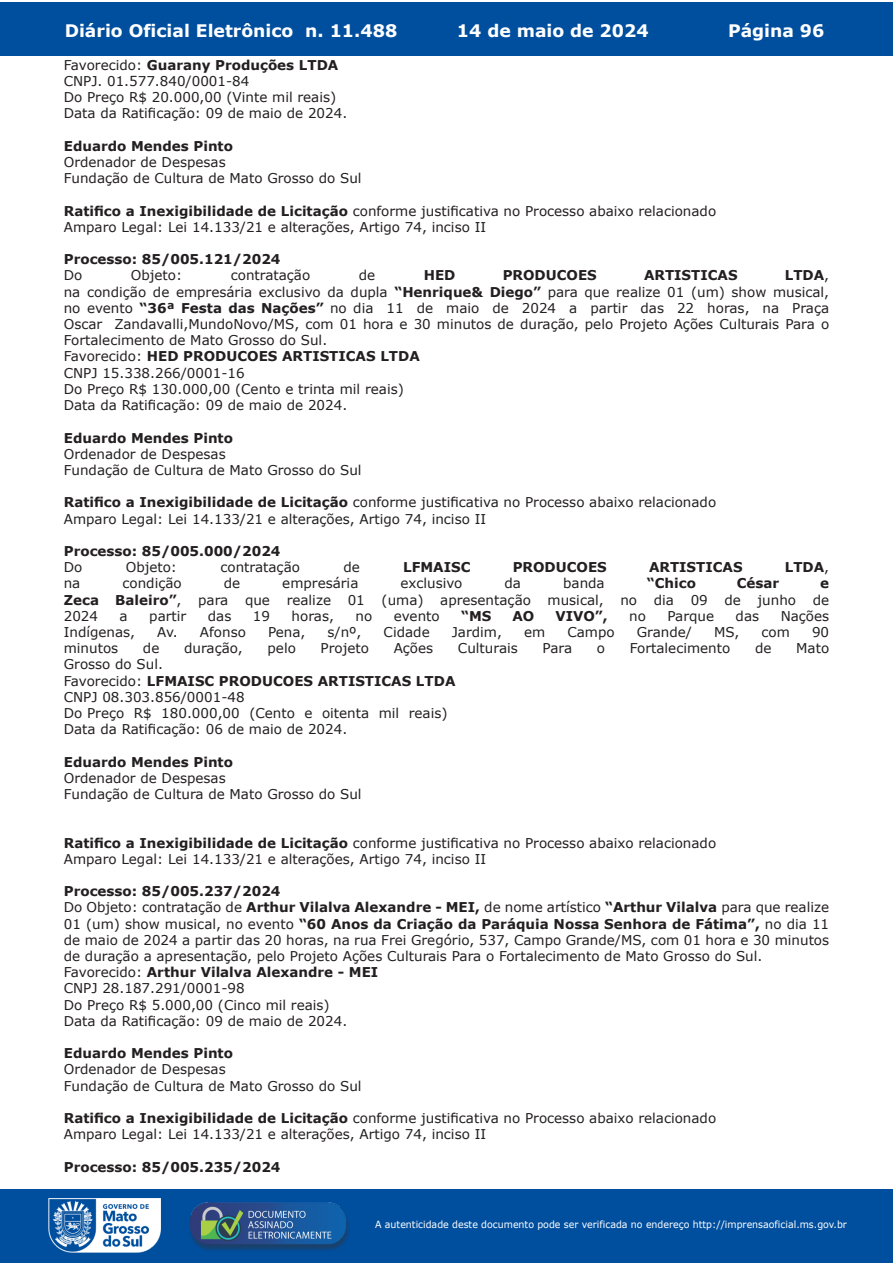
<style>
.page{position:relative;width:893px;height:1263px;background:#fff}
.page>*{position:absolute;margin:0;border:0;box-sizing:border-box;transform-origin:0 0}
.t1{font:700 17.25px "Verdana";color:#fff}
.t2{font:13.5px/16.2px "Verdana";color:#231f20}
.t3{font:700 13.5px "Verdana";color:#231f20}
.t4{font:9.9px "Verdana";color:#fff;scale:.95 1}
.s1{font-weight:700}
.s2{font-weight:400}
</style>
<div class="page">
<div style="left:0;top:2px;width:893px;height:53px;background:#004f9f"></div>
<div style="left:1px;top:1189px;width:892px;height:74px;background:#004f9f"></div>
<img style="left:49px;top:1198px;width:111px;height:54px">
<img style="left:185px;top:1201px;width:168px;height:54px">
<p class="t1" style="left:65px;top:18px;width:334px">Diário Oficial Eletrônico n. 11.488</p>
<p class="t1" style="left:457px;top:18px;width:193px">14 de maio de 2024</p>
<p class="t1" style="left:728px;top:18px;width:98px">Página 96</p>
<p class="t2" style="left:64px;top:57px;width:285px">Favorecido: <span class="s1">Guarany Produções LTDA </span>CNPJ. 01.577.840/0001-84<br>Do Preço R$ 20.000,00 (Vinte mil reais)<br>Data da Ratificação: 09 de maio de 2024.</p>
<p class="t3" style="left:64px;top:136px;width:171px">Eduardo Mendes Pinto</p>
<p class="t2" style="left:64px;top:154px;width:299px">Ordenador de Despesas<br>Fundação de Cultura de Mato Grosso do Sul</p>
<p class="t2" style="left:64px;top:203px;width:654px"><span class="s1">Ratifico a Inexigibilidade de Licitação</span> conforme justificativa no Processo abaixo relacionado<br>Amparo Legal: Lei 14.133/21 e alterações, Artigo 74, inciso II</p>
<p class="t3" style="left:64px;top:250px;width:218px">Processo: 85/005.121/2024</p>
<p class="t2" style="left:64px;top:267px;width:20px">Do</p>
<p class="t2" style="left:131px;top:267px;width:53px">Objeto:</p>
<p class="t2" style="left:231px;top:267px;width:81px">contratação</p>
<p class="t2" style="left:359px;top:267px;width:18px">de</p>
<p class="t3" style="left:424px;top:266px;width:33px">HED</p>
<p class="t3" style="left:503px;top:266px;width:96px">PRODUCOES</p>
<p class="t3" style="left:644px;top:266px;width:95px">ARTISTICAS</p>
<p class="t2" style="left:64px;top:267px;width:767px;text-indent:721px"><span class="s1">LTDA</span>, na condição de empresária exclusivo da dupla <span class="s1">“Henrique&amp; Diego”</span> para que realize 01 (um) show musical, no evento <span class="s1">“36ª Festa das Nações”</span> no dia 11 de maio de 2024 a partir das 22 horas, na Praça Oscar Zandavalli,MundoNovo/MS, com 01 hora e 30 minutos de duração, pelo Projeto Ações Culturais Para o Fortalecimento de Mato Grosso do Sul.<br>Favorecido: <span class="s1">HED PRODUCOES ARTISTICAS LTDA<br></span>CNPJ 15.338.266/0001-16<br>Do Preço R$ 130.000,00 (Cento e trinta mil reais)<br>Data da Ratificação: 09 de maio de 2024.</p>
<p class="t3" style="left:64px;top:428px;width:171px">Eduardo Mendes Pinto</p>
<p class="t2" style="left:64px;top:446px;width:299px">Ordenador de Despesas<br>Fundação de Cultura de Mato Grosso do Sul</p>
<p class="t2" style="left:64px;top:494px;width:654px"><span class="s1">Ratifico a Inexigibilidade de Licitação</span> conforme justificativa no Processo abaixo relacionado<br>Amparo Legal: Lei 14.133/21 e alterações, Artigo 74, inciso II</p>
<p class="t3" style="left:64px;top:541px;width:218px">Processo: 85/005.000/2024</p>
<p class="t2" style="left:64px;top:559px;width:20px">Do</p>
<p class="t2" style="left:126px;top:559px;width:53px">Objeto:</p>
<p class="t2" style="left:220px;top:559px;width:81px">contratação</p>
<p class="t2" style="left:343px;top:559px;width:18px">de</p>
<p class="t3" style="left:403px;top:558px;width:69px">LFMAISC</p>
<p class="t3" style="left:513px;top:558px;width:96px">PRODUCOES</p>
<p class="t3" style="left:649px;top:558px;width:95px">ARTISTICAS</p>
<p class="t3" style="left:785px;top:558px;width:46px">LTDA<span class="s2">,</span></p>
<p class="t2" style="left:64px;top:575px;width:18px">na</p>
<p class="t2" style="left:122px;top:575px;width:61px">condição</p>
<p class="t2" style="left:224px;top:575px;width:18px">de</p>
<p class="t2" style="left:282px;top:575px;width:78px">empresária</p>
<p class="t2" style="left:400px;top:575px;width:63px">exclusivo</p>
<p class="t2" style="left:505px;top:575px;width:18px">da</p>
<p class="t2" style="left:563px;top:575px;width:43px">banda</p>
<p class="t3" style="left:647px;top:574px;width:51px">“Chico</p>
<p class="t3" style="left:737px;top:574px;width:44px">César</p>
<p class="t2" style="left:64px;top:575px;width:767px;text-align:justify;text-indent:756px"><span class="s1">e Zeca Baleiro”</span>, para que realize 01 (uma) apresentação musical, no dia 09 de junho de 2024</p>
<p class="t2" style="left:120px;top:608px;width:10px">a</p>
<p class="t2" style="left:149px;top:608px;width:39px">partir</p>
<p class="t2" style="left:208px;top:608px;width:25px">das</p>
<p class="t2" style="left:253px;top:608px;width:19px">19</p>
<p class="t2" style="left:292px;top:608px;width:44px">horas,</p>
<p class="t2" style="left:355px;top:608px;width:18px">no</p>
<p class="t2" style="left:394px;top:608px;width:48px">evento</p>
<p class="t3" style="left:461px;top:606px;width:32px">“MS</p>
<p class="t3" style="left:512px;top:606px;width:23px">AO</p>
<p class="t3" style="left:555px;top:606px;width:54px">VIVO”,</p>
<p class="t2" style="left:629px;top:608px;width:18px">no</p>
<p class="t2" style="left:667px;top:608px;width:48px">Parque</p>
<p class="t2" style="left:736px;top:608px;width:25px">das</p>
<p class="t2" style="left:781px;top:608px;width:50px">Nações</p>
<p class="t2" style="left:64px;top:624px;width:73px">Indígenas,</p>
<p class="t2" style="left:157px;top:624px;width:90px">Av. Afonso</p>
<p class="t2" style="left:268px;top:624px;width:39px">Pena,</p>
<p class="t2" style="left:328px;top:624px;width:35px">s/nº,</p>
<p class="t2" style="left:384px;top:624px;width:48px">Cidade</p>
<p class="t2" style="left:452px;top:624px;width:52px">Jardim,</p>
<p class="t2" style="left:524px;top:624px;width:23px">em</p>
<p class="t2" style="left:567px;top:624px;width:49px">Campo</p>
<p class="t2" style="left:637px;top:624px;width:57px">Grande/</p>
<p class="t2" style="left:714px;top:624px;width:27px">MS,</p>
<p class="t2" style="left:762px;top:624px;width:30px">com</p>
<p class="t2" style="left:812px;top:624px;width:19px">90</p>
<p class="t2" style="left:64px;top:640px;width:56px">minutos</p>
<p class="t2" style="left:143px;top:640px;width:18px">de</p>
<p class="t2" style="left:184px;top:640px;width:60px">duração,</p>
<p class="t2" style="left:268px;top:640px;width:30px">pelo</p>
<p class="t2" style="left:321px;top:640px;width:50px">Projeto</p>
<p class="t2" style="left:394px;top:640px;width:41px">Ações</p>
<p class="t2" style="left:458px;top:640px;width:61px">Culturais</p>
<p class="t2" style="left:543px;top:640px;width:31px">Para</p>
<p class="t2" style="left:597px;top:640px;width:10px">o</p>
<p class="t2" style="left:630px;top:640px;width:102px">Fortalecimento</p>
<p class="t2" style="left:755px;top:640px;width:18px">de</p>
<p class="t2" style="left:796px;top:640px;width:35px">Mato</p>
<p class="t2" style="left:64px;top:656px;width:393px">Grosso do Sul.<br>Favorecido: <span class="s1">LFMAISC PRODUCOES ARTISTICAS LTDA </span>CNPJ 08.303.856/0001-48<br>Do Preço R$ 180.000,00 (Cento e oitenta mil reais)<br>Data da Ratificação: 06 de maio de 2024.</p>
<p class="t3" style="left:64px;top:752px;width:171px">Eduardo Mendes Pinto</p>
<p class="t2" style="left:64px;top:770px;width:299px">Ordenador de Despesas<br>Fundação de Cultura de Mato Grosso do Sul</p>
<p class="t2" style="left:64px;top:834px;width:654px"><span class="s1">Ratifico a Inexigibilidade de Licitação</span> conforme justificativa no Processo abaixo relacionado<br>Amparo Legal: Lei 14.133/21 e alterações, Artigo 74, inciso II</p>
<p class="t2" style="left:64px;top:883px;width:767px"><span class="s1">Processo: 85/005.237/2024<br></span>Do Objeto: contratação de <span class="s1">Arthur Vilalva Alexandre - MEI,</span> de nome artístico <span class="s1">“Arthur Vilalva</span> para que realize 01 (um) show musical, no evento <span class="s1">“60 Anos da Criação da Paráquia Nossa Senhora de Fátima”,</span> no dia 11 de maio de 2024 a partir das 20 horas, na rua Frei Gregório, 537, Campo Grande/MS, com 01 hora e 30 minutos de duração a apresentação, pelo Projeto Ações Culturais Para o Fortalecimento de Mato Grosso do Sul.<br>Favorecido: <span class="s1">Arthur Vilalva Alexandre - MEI<br></span>CNPJ 28.187.291/0001-98<br>Do Preço R$ 5.000,00 (Cinco mil reais)<br>Data da Ratificação: 09 de maio de 2024.</p>
<p class="t3" style="left:64px;top:1044px;width:171px">Eduardo Mendes Pinto</p>
<p class="t2" style="left:64px;top:1061px;width:299px">Ordenador de Despesas<br>Fundação de Cultura de Mato Grosso do Sul</p>
<p class="t2" style="left:64px;top:1110px;width:654px"><span class="s1">Ratifico a Inexigibilidade de Licitação</span> conforme justificativa no Processo abaixo relacionado<br>Amparo Legal: Lei 14.133/21 e alterações, Artigo 74, inciso II</p>
<p class="t3" style="left:64px;top:1157px;width:218px">Processo: 85/005.235/2024</p>
<p class="t4" style="left:375px;top:1218px;width:498px">A autenticidade deste documento pode ser verificada no endereço http://imprensaoficial.ms.gov.br</p>
</div>
